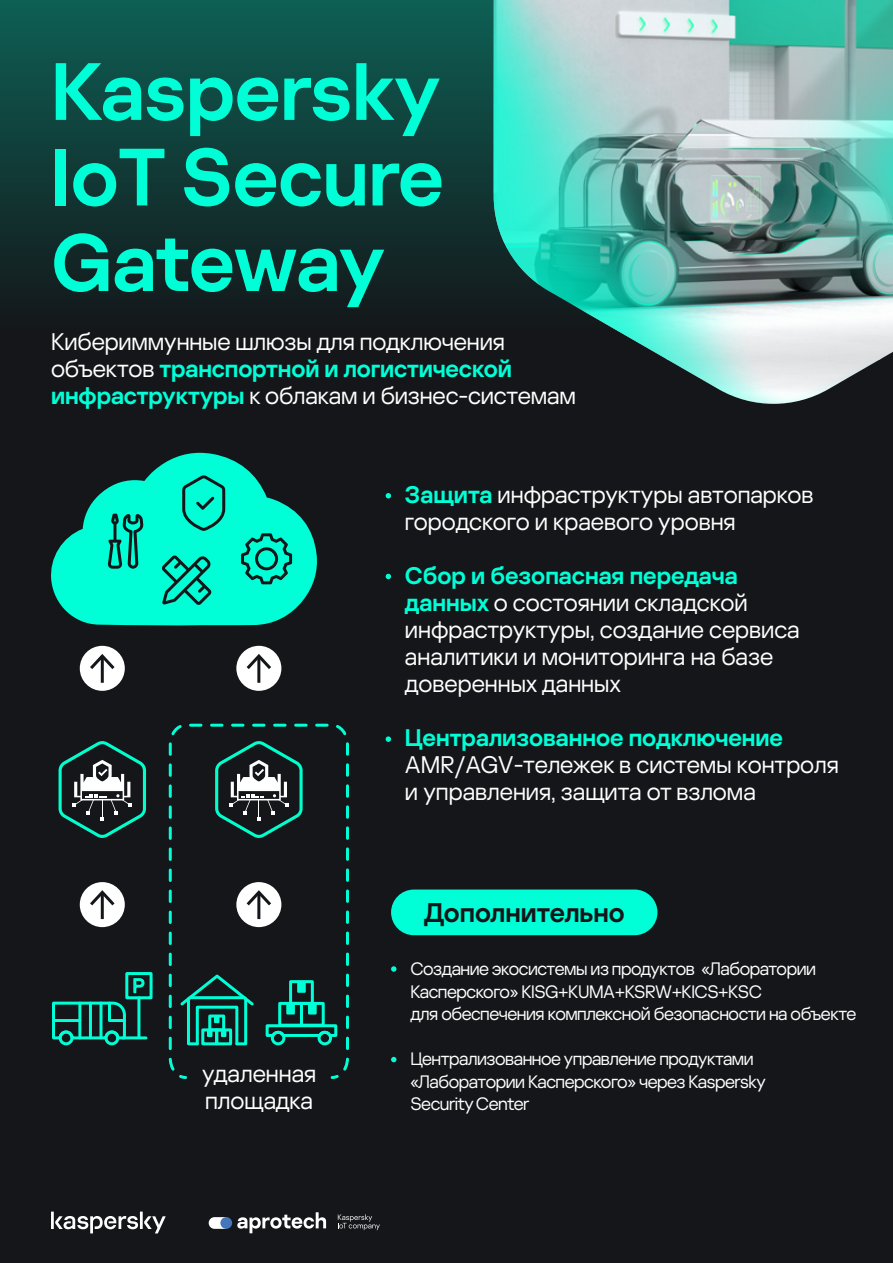
<style>
.page{position:relative;width:893px;height:1263px;background:#141619}
.page>*{position:absolute;margin:0;border:0;box-sizing:border-box;transform-origin:0 0}
.t1{font:600 81px/85.5px "Kaspersky Sans Display";color:#00ffd7;text-align:justify}
.t2{font:600 27px "Kaspersky Sans Display";color:#141619}
.t3{font:24px/27px "Kaspersky Sans Display";color:#fff}
.t4{font:600 24px "Kaspersky Sans Display";color:#00ffd7}
.t5{font:18px/22.5px "Kaspersky Sans Display";letter-spacing:-.025em;color:#fff}
.s1{font-weight:600;color:#00ffd7}
</style>
<div class="page">
<div style="left:0;top:0;width:893px;height:327px;background:linear-gradient(to bottom,#0e5f55,#14181a)"></div>
<svg style="left:386px;top:736px;width:5px;height:6px"></svg>
<svg style="left:386px;top:574px;width:5px;height:5px"></svg>
<svg style="left:386px;top:493px;width:5px;height:5px"></svg>
<img style="left:494px;top:0;width:399px;height:404px">
<svg style="left:338px;top:1214px;width:42px;height:16px"></svg>
<svg style="left:237px;top:1212px;width:89px;height:21px"></svg>
<svg style="left:209px;top:1217px;width:15px;height:12px"></svg>
<div style="left:220px;top:1217px;width:12px;height:12px;background:#4476ba;border-radius:50%"></div>
<svg style="left:51px;top:1211px;width:115px;height:22px"></svg>
<svg style="left:391px;top:1057px;width:5px;height:5px"></svg>
<svg style="left:391px;top:966px;width:5px;height:6px"></svg>
<div style="left:391px;top:889px;width:266px;height:46px;background:#00ffd7;border-radius:23px"></div>
<svg style="left:51px;top:453px;width:266px;height:172px;fill:#00ffd7"></svg>
<svg style="left:182px;top:475px;width:43px;height:56px;background:#04cdae"></svg>
<svg style="left:108px;top:513px;width:35px;height:56px"></svg>
<svg style="left:162px;top:555px;width:50px;height:50px"></svg>
<svg style="left:241px;top:533px;width:51px;height:51px"></svg>
<div style="left:236px;top:646px;width:45px;height:45px;background:#fff;border-radius:50%"></div>
<hr style="left:257px;top:657px;width:3px;height:26px;background:#141619">
<svg style="left:247px;top:654px;width:24px;height:15px"></svg>
<svg style="left:59px;top:741px;width:87px;height:97px"></svg>
<div style="left:80px;top:882px;width:45px;height:45px;background:#fff;border-radius:50%"></div>
<hr style="left:101px;top:893px;width:3px;height:26px;background:#141619">
<svg style="left:90px;top:890px;width:25px;height:15px"></svg>
<div style="left:80px;top:646px;width:45px;height:45px;background:#fff;border-radius:50%"></div>
<hr style="left:101px;top:657px;width:3px;height:26px;background:#141619">
<svg style="left:90px;top:654px;width:25px;height:15px"></svg>
<svg style="left:133px;top:978px;width:12px;height:16px"></svg>
<div style="left:125px;top:972px;width:28px;height:27px;border:3px solid #00ffd7"></div>
<hr style="left:137px;top:998px;width:3px;height:39px;background:#00ffd7">
<hr style="left:123px;top:1036px;width:23px;height:3px;background:#00ffd7">
<div style="left:59px;top:1030px;width:14px;height:15px;border:3px solid #00ffd7;border-radius:50%"></div>
<div style="left:104px;top:1030px;width:15px;height:15px;border:3px solid #00ffd7;border-radius:50%"></div>
<svg style="left:52px;top:1001px;width:75px;height:40px"></svg>
<svg style="left:168px;top:723px;width:181px;height:355px"></svg>
<svg style="left:329px;top:1072px;width:12px;height:7px"></svg>
<h1 class="t1" style="left:51px;top:49px;width:394px">Kaspersky IoT Secure Gateway</h1>
<p class="t3" style="left:51px;top:328px;width:526px">Кибериммунные шлюзы для подключения объектов <span class="s1">транспортной и логистической инфраструктуры</span> к облакам и бизнес-системам</p>
<p class="t3" style="left:405px;top:481px;width:410px"><span class="s1">Защита</span> инфраструктуры автопарков городского и краевого уровня</p>
<p class="t3" style="left:405px;top:562px;width:396px"><span class="s1">Сбор и безопасная передача данных</span> о состоянии складской инфраструктуры, создание сервиса аналитики и мониторинга на базе доверенных данных</p>
<p class="t4" style="left:405px;top:723px;width:380px">Централизованное подключение</p>
<p class="t3" style="left:405px;top:751px;width:435px">AMR/AGV-тележек в системы контроля и управления, защита от взлома</p>
<p class="t3" style="left:202px;top:1060px;width:116px">удаленная площадка</p>
<p class="t2" style="left:424px;top:896px;width:202px">Дополнительно</p>
<p class="t5" style="left:410px;top:958px;width:447px">Создание экосистемы из продуктов «Лаборатории<br>Касперского» KISG+KUMA+KSRW+KICS+KSC<br>для обеспечения комплексной безопасности на объекте</p>
<p class="t5" style="left:410px;top:1048px;width:357px">Централизованное управление продуктами «Лаборатории Касперского» через Kaspersky<br>Security Center</p>
</div>
